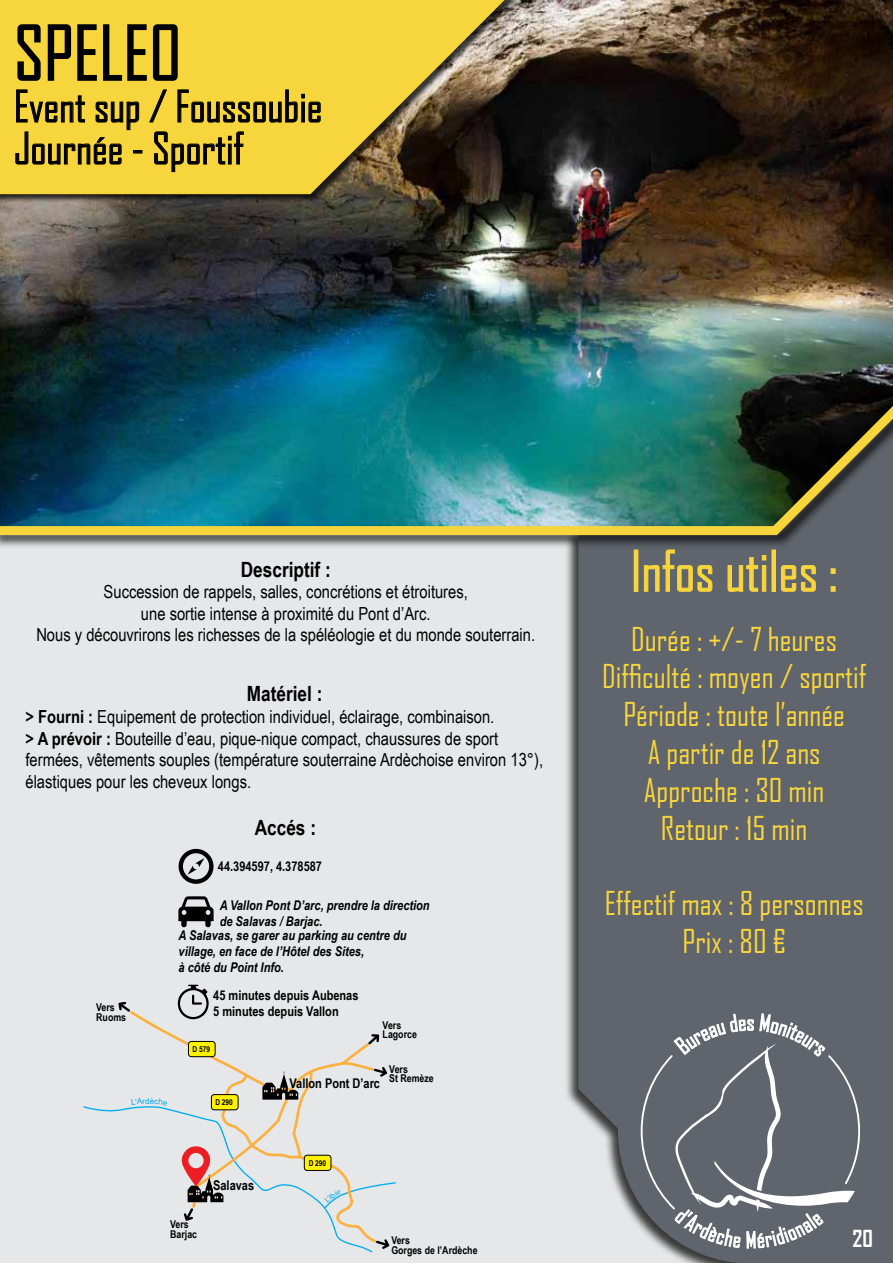
<style>
.page{position:relative;width:893px;height:1263px;background:#fff}
.page>*{position:absolute;margin:0;border:0;box-sizing:border-box;transform-origin:0 0}
.t1{font:72px "Agency FB";color:#000}
.t2{font:54px "Agency FB";color:#f7d53d}
.t3{font:42px/42px "Agency FB";color:#000}
.t4{font:31.5px/37.8px "Agency FB";color:#f7d53d;text-align:center}
.t5{font:700 22.5px "Agency FB";color:#fff}
.t6{font:700 21px "Arial Narrow";color:#000}
.t7{font:18px/21.6px "Arial Narrow";color:#000;text-align:center}
.t8{font:italic 700 13.5px/16px "Arial Narrow";color:#000}
.t9{font:700 13.5px/16px "Arial Narrow";color:#000}
.t10{font:700 10.8px/9.4px "Arial Narrow";color:#000}
.t11{font:700 8.1px "Arial Narrow";color:#000}
.t12{font:8.1px "Arial";color:#00aeef}
.s1{font-weight:700}
</style>
<div class="page">
<img style="left:0;top:0;width:893px;height:383px">
<div style="left:0;top:531px;width:893px;height:732px;background:#e6e7e8"></div>
<div style="left:564px;top:395px;width:329px;height:868px;background:#000;opacity:.75"></div>
<div style="left:578px;top:549px;width:315px;height:714px;background:#60646c"></div>
<svg style="left:641px;top:1007px;width:219px;height:256px"></svg>
<div style="left:0;top:0;width:536px;height:203px;background:#000;opacity:.75"></div>
<svg style="left:0;top:0;width:505px;height:194px;fill:#f7d53d"></svg>
<div style="left:0;top:391px;width:893px;height:158px;background:#000;opacity:.75"></div>
<img style="left:0;top:383px;width:893px;height:157px">
<svg style="left:178px;top:896px;width:36px;height:31px"></svg>
<svg style="left:179px;top:849px;width:35px;height:35px"></svg>
<svg style="left:16px;top:23px;width:163px;height:59px"></svg>
<svg style="left:149px;top:89px;width:18px;height:34px"></svg>
<svg style="left:177px;top:89px;width:144px;height:34px"></svg>
<svg style="left:15px;top:89px;width:127px;height:76px"></svg>
<svg style="left:154px;top:131px;width:90px;height:41px"></svg>
<div style="left:634px;top:550px;width:4px;height:42px;border:1px solid #f7d53d"></div>
<svg style="left:644px;top:549px;width:69px;height:43px"></svg>
<svg style="left:727px;top:555px;width:39px;height:37px"></svg>
<div style="left:762px;top:565px;width:4px;height:27px;border:1px solid #f7d53d"></div>
<div style="left:772px;top:550px;width:4px;height:42px;border:1px solid #f7d53d"></div>
<svg style="left:781px;top:565px;width:35px;height:27px"></svg>
<svg style="left:831px;top:568px;width:4px;height:6px"></svg>
<svg style="left:831px;top:586px;width:4px;height:6px"></svg>
<svg style="left:83px;top:985px;width:313px;height:268px"></svg>
<h1 class="t1" style="left:14px;top:23px;width:169px">SPELEO</h1>
<h3 class="t3" style="left:14px;top:88px;width:310px">Event sup / Foussoubie<br>Journée - Sportif</h3>
<p class="t6" style="left:241px;top:561px;width:91px">Descriptif :</p>
<p class="t7" style="left:36px;top:583px;width:500px">Succession de rappels, salles, concrétions et étroitures,<br>une sortie intense à proximité du Pont d’Arc.<br>Nous y découvrirons les richesses de la spéléologie et du monde souterrain.</p>
<p class="t6" style="left:247px;top:686px;width:77px">Matériel :</p>
<p class="t7" style="left:26px;top:707px;width:519px;text-align:left"><span class="s1">&gt; Fourni :</span> Equipement de protection individuel, éclairage, combinaison.<br><span class="s1">&gt; A prévoir :</span> Bouteille d’eau, pique-nique compact, chaussures de sport fermées, vêtements souples (température souterraine Ardèchoise environ 13°), élastiques pour les cheveux longs.</p>
<p class="t6" style="left:255px;top:820px;width:63px">Accés :</p>
<p class="t10" style="left:96px;top:1003px;width:31px">Vers<br>Ruoms</p>
<p class="t12" style="left:145px;top:1096px;width:6px">d</p>
<p class="t9" style="left:218px;top:859px;width:106px">44.394597, 4.378587</p>
<p class="t8" style="left:220px;top:898px;width:211px">A Vallon Pont D’arc, prendre la direction de Salavas / Barjac.</p>
<p class="t8" style="left:179px;top:928px;width:229px">A Salavas, se garer au parking au centre du village, en face de l’Hôtel des Sites,<br>à côté du Point Info.</p>
<p class="t9" style="left:213px;top:989px;width:147px">45 minutes depuis Aubenas<br>5 minutes depuis Vallon</p>
<p class="t11" style="left:192px;top:1046px;width:19px">D 579</p>
<p class="t11" style="left:215px;top:1099px;width:19px">D 290</p>
<p class="t10" style="left:383px;top:1021px;width:36px">Vers<br>Lagorce</p>
<p class="t9" style="left:289px;top:1076px;width:92px">Vallon Pont D’arc</p>
<p class="t10" style="left:389px;top:1065px;width:46px">Vers<br>St Remèze</p>
<p class="t10" style="left:170px;top:1221px;width:28px">Vers<br>Barjac</p>
<p class="t9" style="left:213px;top:1178px;width:43px">Salavas</p>
<p class="t11" style="left:309px;top:1160px;width:19px">D 290</p>
<p class="t10" style="left:391px;top:1236px;width:88px">Vers<br>Gorges de l’Ardèche</p>
<h2 class="t2" style="left:631px;top:548px;width:208px">Infos utiles :</h2>
<h3 class="t4" style="left:602px;top:622px;width:266px">Durée : +/- 7 heures<br>Difficulté : moyen / sportif<br>Période : toute l’année<br>A partir de 12 ans<br>Approche : 30 min<br>Retour : 15 min</h3>
<h3 class="t4" style="left:605px;top:887px;width:260px">Effectif max : 8 personnes<br>Prix : 80 €</h3>
<p class="t5" style="left:853px;top:1226px;width:22px">20</p>
</div>
